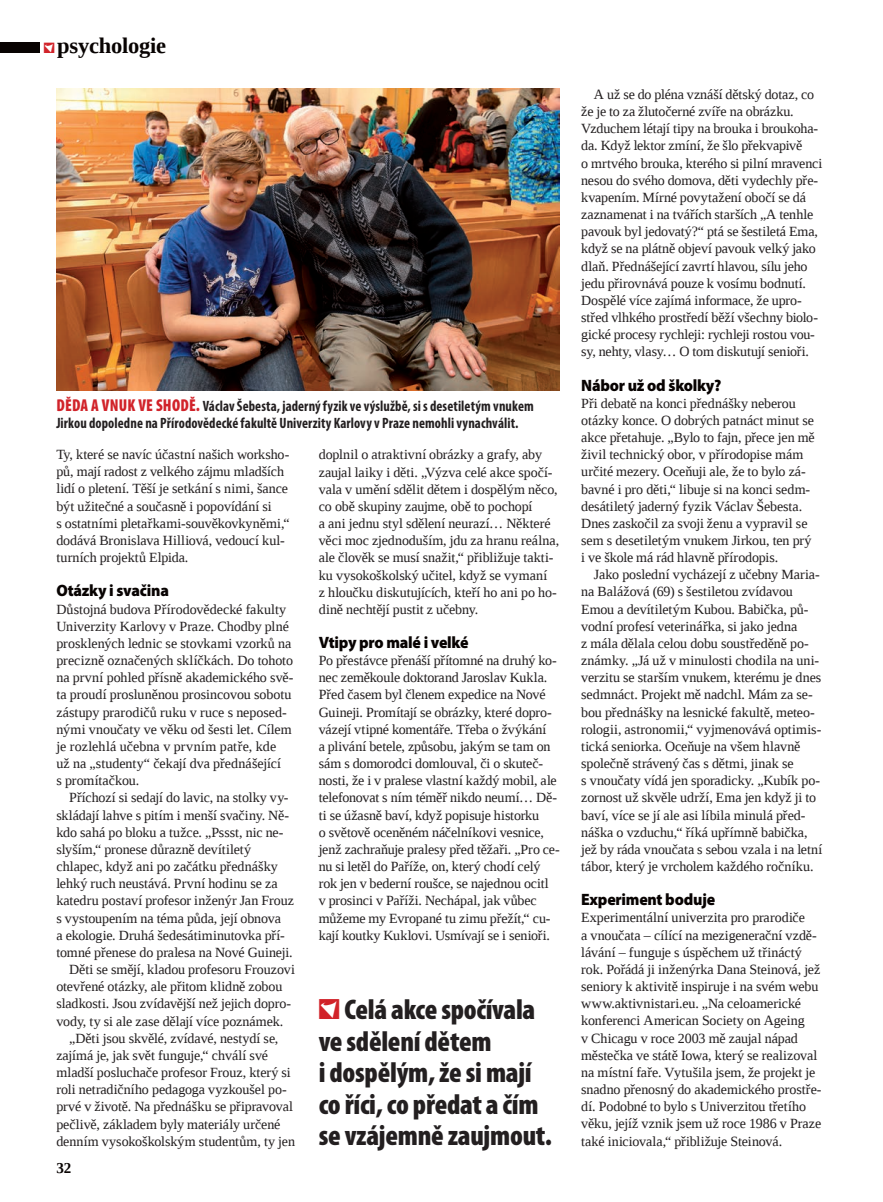
<style>
.page{position:relative;width:883px;height:1202px;background:#fff}
.page>*{position:absolute;margin:0;border:0;box-sizing:border-box;transform-origin:0 0}
.t1{font:900 condensed 28.5px/31.5px "Myriad Pro";letter-spacing:-.01em;color:#231f20}
.t2{font:700 22.5px "Liberation Serif";letter-spacing:-.01em;color:#080302}
.t3{font:900 16.5px "Myriad Pro";letter-spacing:-.015em;color:#080302;scale:.95 1}
.t4{font:700 condensed 15px/17.1px "Myriad Pro";letter-spacing:.005em;color:#231f20;scale:.95 1}
.t5{font:700 15px "Liberation Serif";color:#080302}
.t6{font:14.1px/17.1px "Liberation Serif";letter-spacing:-.005em;color:#231f20}
.s1{font-family:"Instinkt Logo";font-weight:400;font-size:10.5px;color:#d1232a}
.s2{font-weight:900;font-size:17.25px;color:#d1232a}
.s3{font-family:"Instinkt Logo";font-weight:400;font-stretch:normal;font-size:20.25px;color:#d1232a}
</style>
<div class="page">
<img style="left:56px;top:89px;width:503px;height:301px">
<div style="left:0;top:42px;width:40px;height:11px;background:#080302"></div>
<h2 class="t2" style="left:44px;top:30px;width:124px"><span class="s1">i</span> psychologie</h2>
<p class="t4" style="left:56px;top:397px;width:504px"><span class="s2">DĚDA A VNUK VE SHODĚ.</span> Václav Šebesta, jaderný fyzik ve výslužbě, si s desetiletým vnukem<br>Jirkou dopoledne na Přírodovědecké fakultě Univerzity Karlovy v Praze nemohli vynachválit.</p>
<p class="t6" style="left:56px;top:446px;width:235px">Ty, které se navíc účastní našich worksho&shy;pů, mají radost z velkého zájmu mladších lidí o pletení. Těší je setkání s nimi, šance být užitečné a současně i popovídání si<br>s ostatními pletařkami-souvěkovkyněmi,“ dodává Bronislava Hilliová, vedoucí kul&shy;turních projektů Elpida.</p>
<p class="t3" style="left:56px;top:579px;width:120px">Otázky i svačina</p>
<p class="t6" style="left:56px;top:600px;width:239px">Důstojná budova Přírodovědecké fakulty Univerzity Karlovy v Praze. Chodby plné prosklených lednic se stovkami vzorků na precizně označených sklíčkách. Do tohoto na první pohled přísně akademického svě&shy;ta proudí prosluněnou prosincovou sobotu zástupy prarodičů ruku v ruce s neposed&shy;nými vnoučaty ve věku od šesti let. Cílem je rozlehlá učebna v prvním patře, kde<br>už na „studenty“ čekají dva přednášející<br>s promítačkou.</p>
<p class="t6" style="left:69px;top:788px;width:221px">Příchozí si sedají do lavic, na stolky vy-</p>
<p class="t6" style="left:56px;top:806px;width:234px">skládají lahve s pitím i menší svačiny. Ně-</p>
<p class="t6" style="left:56px;top:823px;width:229px">kdo sahá po bloku a tužce. „Pssst, nic ne-</p>
<p class="t6" style="left:56px;top:840px;width:196px">slyším,“ pronese důrazně devítiletý</p>
<p class="t6" style="left:56px;top:857px;width:223px">chlapec, když ani po začátku přednášky</p>
<p class="t6" style="left:56px;top:874px;width:223px">lehký ruch neustává. První hodinu se za</p>
<p class="t6" style="left:56px;top:891px;width:239px">katedru postaví profesor inženýr Jan Frouz</p>
<p class="t6" style="left:56px;top:909px;width:226px">s vystoupením na téma půda, její obnova</p>
<p class="t6" style="left:56px;top:926px;width:230px">a ekologie. Druhá šedesátiminutovka pří-</p>
<p class="t6" style="left:56px;top:943px;width:238px">tomné přenese do pralesa na Nové Guineji.</p>
<p class="t6" style="left:69px;top:960px;width:227px">Děti se smějí, kladou profesoru Frouzovi</p>
<p class="t6" style="left:56px;top:977px;width:227px">otevřené otázky, ale přitom klidně zobou</p>
<p class="t6" style="left:56px;top:994px;width:236px">sladkosti. Jsou zvídavější než jejich dopro-</p>
<p class="t6" style="left:56px;top:1011px;width:228px">vody, ty si ale zase dělají více poznámek.</p>
<p class="t6" style="left:69px;top:1029px;width:211px">„Děti jsou skvělé, zvídavé, nestydí se,</p>
<p class="t6" style="left:56px;top:1046px;width:213px">zajímá je, jak svět funguje,“ chválí své</p>
<p class="t6" style="left:56px;top:1063px;width:236px">mladší posluchače profesor Frouz, který si</p>
<p class="t6" style="left:56px;top:1080px;width:232px">roli netradičního pedagoga vyzkoušel po-</p>
<p class="t6" style="left:56px;top:1097px;width:238px">prvé v životě. Na přednášku se připravoval</p>
<p class="t6" style="left:56px;top:1114px;width:225px">pečlivě, základem byly materiály určené</p>
<p class="t6" style="left:56px;top:1132px;width:240px">denním vysokoškolským studentům, ty jen</p>
<p class="t5" style="left:56px;top:1157px;width:17px">32</p>
<p class="t6" style="left:319px;top:446px;width:242px">doplnil o atraktivní obrázky a grafy, aby zaujal laiky i děti. „Výzva celé akce spočí&shy;vala v umění sdělit dětem i dospělým něco, co obě skupiny zaujme, obě to pochopí<br>a ani jednu styl sdělení neurazí… Některé věci moc zjednoduším, jdu za hranu reálna, ale člověk se musí snažit,“ přibližuje takti&shy;ku vysokoškolský učitel, když se vymaní<br>z hloučku diskutujících, kteří ho ani po ho&shy;dině nechtějí pustit z učebny.</p>
<p class="t3" style="left:319px;top:631px;width:159px">Vtipy pro malé i velké</p>
<p class="t6" style="left:319px;top:651px;width:242px">Po přestávce přenáší přítomné na druhý ko&shy;nec zeměkoule doktorand Jaroslav Kukla.<br>Před časem byl členem expedice na Nové Guineji. Promítají se obrázky, které dopro&shy;vázejí vtipné komentáře. Třeba o žvýkání<br>a plivání betele, způsobu, jakým se tam on sám s domorodci domlouval, či o skuteč&shy;nosti, že i v pralese vlastní každý mobil, ale telefonovat s ním téměř nikdo neumí… Dě&shy;ti se úžasně baví, když popisuje historku<br>o světově oceněném náčelníkovi vesnice, jenž zachraňuje pralesy před těžaři. „Pro ce&shy;nu si letěl do Paříže, on, který chodí celý rok jen v bederní roušce, se najednou ocitl<br>v prosinci v Paříži. Nechápal, jak vůbec můžeme my Evropané tu zimu přežít,“ cu&shy;kají koutky Kuklovi. Usmívají se i senioři.</p>
<h1 class="t1" style="left:319px;top:993px;width:235px"><span class="s3">i</span> Celá akce spočívala ve sdělení dětem<br>i dospělým, že si mají co říci, co předat a čím se vzájemně zaujmout.</h1>
<p class="t6" style="left:581px;top:86px;width:242px;text-indent:13px">A už se do pléna vznáší dětský dotaz, co že je to za žlutočerné zvíře na obrázku.<br>Vzduchem létají tipy na brouka i broukoha&shy;da. Když lektor zmíní, že šlo překvapivě<br>o mrtvého brouka, kterého si pilní mravenci nesou do svého domova, děti vydechly pře&shy;kvapením. Mírné povytažení obočí se dá zaznamenat i na tvářích starších „A tenhle pavouk byl jedovatý?“ ptá se šestiletá Ema, když se na plátně objeví pavouk velký jako dlaň. Přednášející zavrtí hlavou, sílu jeho jedu přirovnává pouze k vosímu bodnutí.<br>Dospělé více zajímá informace, že upro&shy;střed vlhkého prostředí běží všechny biolo&shy;gické procesy rychleji: rychleji rostou vou&shy;sy, nehty, vlasy… O tom diskutují senioři.</p>
<p class="t3" style="left:581px;top:374px;width:149px">Nábor už od školky?</p>
<p class="t6" style="left:581px;top:394px;width:235px">Při debatě na konci přednášky neberou otázky konce. O dobrých patnáct minut se akce přetahuje. „Bylo to fajn, přece jen mě živil technický obor, v přírodopise mám určité mezery. Oceňuji ale, že to bylo zá&shy;bavné i pro děti,“ libuje si na konci sedm&shy;desátiletý jaderný fyzik Václav Šebesta.<br>Dnes zaskočil za svoji ženu a vypravil se sem s desetiletým vnukem Jirkou, ten prý i ve škole má rád hlavně přírodopis.</p>
<p class="t6" style="left:581px;top:566px;width:242px;text-indent:13px">Jako poslední vycházejí z učebny Maria&shy;na Balážová (69) s šestiletou zvídavou Emou a devítiletým Kubou. Babička, pů&shy;vodní profesí veterinářka, si jako jedna<br>z mála dělala celou dobu soustředěně po&shy;známky. „Já už v minulosti chodila na uni&shy;verzitu se starším vnukem, kterému je dnes sedmnáct. Projekt mě nadchl. Mám za se&shy;bou přednášky na lesnické fakultě, meteo&shy;rologii, astronomii,“ vyjmenovává optimis&shy;tická seniorka. Oceňuje na všem hlavně společně strávený čas s dětmi, jinak se<br>s vnoučaty vídá jen sporadicky. „Kubík po&shy;zornost už skvěle udrží, Ema jen když ji to baví, více se jí ale asi líbila minulá před&shy;náška o vzduchu,“ říká upřímně babička, jež by ráda vnoučata s sebou vzala i na letní tábor, který je vrcholem každého ročníku.</p>
<p class="t3" style="left:581px;top:888px;width:143px">Experiment boduje</p>
<p class="t6" style="left:581px;top:908px;width:242px">Experimentální univerzita pro prarodiče<br>a vnoučata – cílící na mezigenerační vzdě&shy;lávání – funguje s úspěchem už třináctý rok. Pořádá ji inženýrka Dana Steinová, jež seniory k aktivitě inspiruje i na svém webu www.aktivnistari.eu. „Na celoamerické konferenci American Society on Ageing<br>v Chicagu v roce 2003 mě zaujal nápad městečka ve státě Iowa, který se realizoval na místní faře. Vytušila jsem, že projekt je snadno přenosný do akademického prostře&shy;dí. Podobné to bylo s Univerzitou třetího věku, jejíž vznik jsem už roce 1986 v Praze také iniciovala,“ přibližuje Steinová.</p>
</div>
